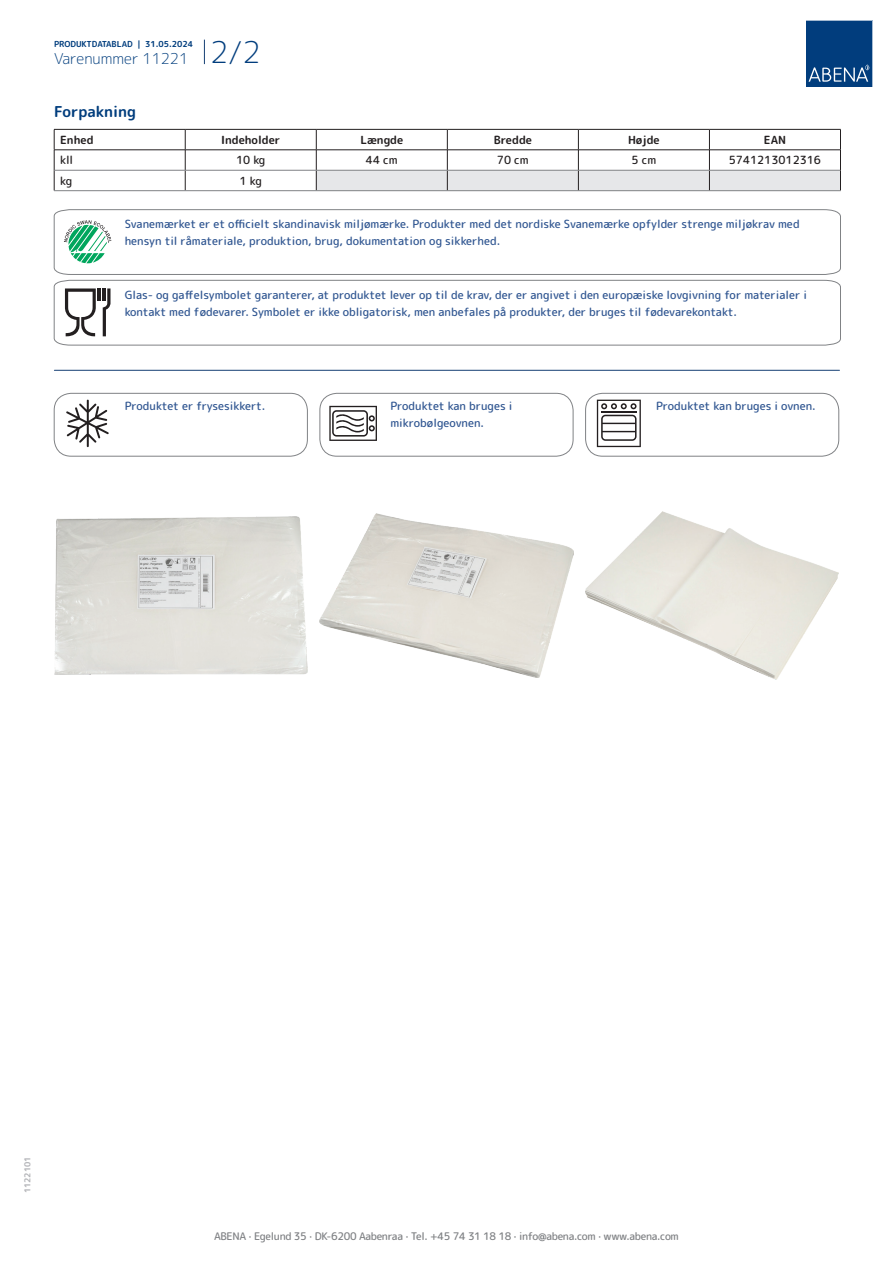
<style>
.page{position:relative;width:893px;height:1263px;background:#fff}
.page>*{position:absolute;margin:0;border:0;box-sizing:border-box;transform-origin:0 0}
.t1{font:300 15px "Rounded Mplus 1 c";color:#013d7d}
.t2{font:700 15px "Rounded Mplus 1 c";color:#013d7d}
.t3{font:500 11.25px/16.5px "Rounded Mplus 1 c";color:#305691}
.t4{font:500 11.25px "Rounded Mplus 1 c";color:#231f20}
.t5{font:700 11.25px "Rounded Mplus 1 c";color:#231f20}
.t6{font:500 10.5px "Rounded Mplus 1 c";letter-spacing:-.03em;color:#808285}
.t7{font:700 8.25px "Rounded Mplus 1 c";color:#013d7d}
.t8{font:700 8.25px "Rounded Mplus 1 c";color:#b2b3b7}
.s1{font-size:30px}
</style>
<div class="page">
<svg style="left:204px;top:40px;width:1px;height:24px"></svg>
<svg style="left:806px;top:20px;width:67px;height:67px;background:#144b86"></svg>
<hr style="left:54px;top:129px;width:131px;height:1px;background:#231f20">
<hr style="left:185px;top:129px;width:131px;height:1px;background:#231f20">
<hr style="left:316px;top:129px;width:131px;height:1px;background:#231f20">
<hr style="left:447px;top:129px;width:131px;height:1px;background:#231f20">
<hr style="left:578px;top:129px;width:131px;height:1px;background:#231f20">
<hr style="left:709px;top:129px;width:132px;height:1px;background:#231f20">
<hr style="left:54px;top:150px;width:131px;height:1px;background:#231f20">
<hr style="left:185px;top:150px;width:131px;height:1px;background:#231f20">
<svg style="left:54px;top:130px;width:1px;height:60px"></svg>
<svg style="left:185px;top:130px;width:1px;height:60px"></svg>
<svg style="left:316px;top:130px;width:525px;height:60px"></svg>
<hr style="left:54px;top:170px;width:131px;height:1px;background:#808285">
<hr style="left:185px;top:170px;width:131px;height:1px;background:#808285">
<hr style="left:316px;top:170px;width:131px;height:1px;background:#808285">
<hr style="left:447px;top:170px;width:131px;height:1px;background:#808285">
<hr style="left:578px;top:170px;width:131px;height:1px;background:#808285">
<hr style="left:709px;top:170px;width:131px;height:1px;background:#808285">
<hr style="left:54px;top:190px;width:131px;height:1px;background:#808285">
<hr style="left:185px;top:190px;width:131px;height:1px;background:#808285">
<hr style="left:316px;top:190px;width:131px;height:1px;background:#808285">
<hr style="left:447px;top:190px;width:131px;height:1px;background:#808285">
<hr style="left:578px;top:190px;width:131px;height:1px;background:#808285">
<hr style="left:709px;top:190px;width:132px;height:1px;background:#808285">
<svg style="left:54px;top:209px;width:787px;height:66px"></svg>
<svg style="left:54px;top:280px;width:787px;height:65px"></svg>
<hr style="left:54px;top:370px;width:785px;height:1px;background:#153f74">
<svg style="left:66px;top:400px;width:43px;height:47px"></svg>
<div style="left:54px;top:393px;width:254px;height:63px;border:1px solid #808285;border-radius:17px"></div>
<svg style="left:329px;top:406px;width:48px;height:35px"></svg>
<div style="left:320px;top:393px;width:253px;height:63px;border:1px solid #808285;border-radius:17px"></div>
<svg style="left:597px;top:400px;width:44px;height:47px"></svg>
<div style="left:585px;top:393px;width:254px;height:63px;border:1px solid #808285;border-radius:17px"></div>
<img style="left:54px;top:517px;width:253px;height:157px">
<img style="left:320px;top:513px;width:253px;height:165px">
<img style="left:586px;top:511px;width:253px;height:168px">
<p class="t7" style="left:54px;top:38px;width:141px">PRODUKTDATABLAD | 31.05.2024</p>
<h1 class="t1" style="left:54px;top:48px;width:208px">Varenummer 11221 <span class="s1">2/2</span></h1>
<h1 class="t2" style="left:54px;top:101px;width:84px">Forpakning</h1>
<p class="t5" style="left:60px;top:132px;width:35px">Enhed</p>
<p class="t5" style="left:221px;top:132px;width:61px">Indeholder</p>
<p class="t5" style="left:360px;top:132px;width:44px">Længde</p>
<p class="t5" style="left:494px;top:132px;width:40px">Bredde</p>
<p class="t5" style="left:628px;top:132px;width:33px">Højde</p>
<p class="t5" style="left:764px;top:132px;width:24px">EAN</p>
<p class="t4" style="left:60px;top:152px;width:15px">kll</p>
<p class="t4" style="left:236px;top:152px;width:31px">10 kg</p>
<p class="t4" style="left:366px;top:152px;width:33px">44 cm</p>
<p class="t4" style="left:497px;top:152px;width:33px">70 cm</p>
<p class="t4" style="left:632px;top:152px;width:26px">5 cm</p>
<p class="t4" style="left:729px;top:152px;width:94px">5741213012316</p>
<p class="t4" style="left:60px;top:173px;width:14px">kg</p>
<p class="t4" style="left:240px;top:173px;width:24px">1 kg</p>
<p class="t3" style="left:125px;top:216px;width:676px">Svanemærket er et officielt skandinavisk miljømærke. Produkter med det nordiske Svanemærke opfylder strenge miljøkrav med hensyn til råmateriale, produktion, brug, dokumentation og sikkerhed.</p>
<p class="t3" style="left:125px;top:287px;width:684px">Glas- og gaffelsymbolet garanterer, at produktet lever op til de krav, der er angivet i den europæiske lovgivning for materialer i kontakt med fødevarer. Symbolet er ikke obligatorisk, men anbefales på produkter, der bruges til fødevarekontakt.</p>
<p class="t3" style="left:125px;top:398px;width:142px">Produktet er frysesikkert.</p>
<p class="t3" style="left:390px;top:398px;width:124px">Produktet kan bruges i mikrobølgeovnen.</p>
<p class="t3" style="left:656px;top:398px;width:161px">Produktet kan bruges i ovnen.</p>
<p class="t8" style="left:22px;top:1193px;width:38px;rotate:-90deg">1122101</p>
<p class="t6" style="left:214px;top:1229px;width:466px">ABENA · Egelund 35 · DK-6200 Aabenraa · Tel. +45 74 31 18 18 · info@abena.com · www.abena.com</p>
</div>
